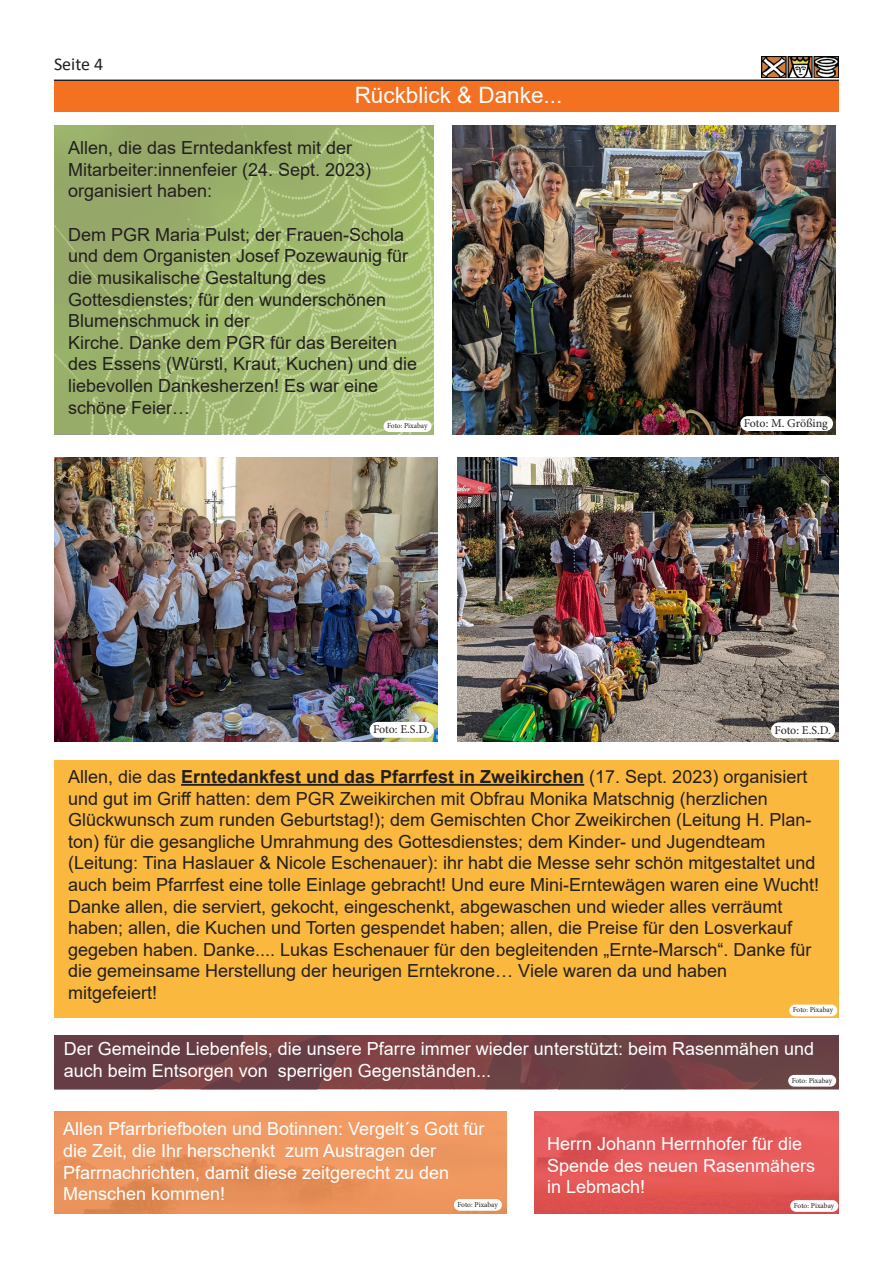
<style>
.page{position:relative;width:893px;height:1268px;background:#fff}
.page>*{position:absolute;margin:0;border:0;box-sizing:border-box;transform-origin:0 0}
.t1{font:22.5px "Arial";color:#fff}
.t2{font:18px/21.6px "Arial";color:#231f20}
.t3{font:18px/21.6px "Arial";color:#fff}
.t4{font:18px "Calibri";color:#231f20}
.t5{font:12px "Minion Pro";letter-spacing:-.01em;color:#231f20}
.t6{font:7.5px "Minion Pro";letter-spacing:-.01em;color:#231f20}
.s1{font-weight:700}
</style>
<div class="page">
<hr style="left:54px;top:80px;width:785px;height:1px;background:#231f20">
<img style="left:762px;top:56px;width:77px;height:22px">
<img style="left:54px;top:457px;width:384px;height:284px">
<img style="left:457px;top:457px;width:382px;height:284px">
<svg style="left:54px;top:1035px;width:785px;height:53px;background:#704145"></svg>
<svg style="left:54px;top:125px;width:380px;height:309px;background:#a0b671"></svg>
<div style="left:54px;top:1110px;width:452px;height:103px;background:linear-gradient(to bottom,#f39c65,#e68f58)"></div>
<div style="left:534px;top:1110px;width:305px;height:103px;background:linear-gradient(to bottom,#e85e60,#df534f)"></div>
<div style="left:54px;top:81px;width:785px;height:30px;background:#f37121"></div>
<div style="left:54px;top:760px;width:785px;height:257px;background:#fab83e"></div>
<hr style="left:181px;top:783px;width:403px;height:2px;background:#231f20">
<img style="left:452px;top:125px;width:383px;height:309px">
<div style="left:740px;top:416px;width:93px;height:15px;background:#fff;border-radius:7px"></div>
<div style="left:370px;top:721px;width:64px;height:16px;background:#fff;border-radius:8px"></div>
<div style="left:771px;top:722px;width:64px;height:16px;background:#fff;border-radius:8px"></div>
<div style="left:384px;top:420px;width:48px;height:12px;background:#fff;border-radius:6px"></div>
<div style="left:789px;top:1004px;width:48px;height:12px;background:#fff;border-radius:6px"></div>
<div style="left:788px;top:1074px;width:48px;height:12px;background:#fff;border-radius:6px"></div>
<div style="left:454px;top:1198px;width:48px;height:12px;background:#fff;border-radius:6px"></div>
<div style="left:790px;top:1199px;width:48px;height:12px;background:#fff;border-radius:6px"></div>
<p class="t4" style="left:54px;top:51px;width:51px">Seite 4</p>
<p class="t1" style="left:355px;top:80px;width:209px">Rückblick &amp; Danke...</p>
<p class="t2" style="left:68px;top:137px;width:286px">Allen, die das Erntedankfest mit der</p>
<p class="t2" style="left:68px;top:158px;width:305px">Mitarbeiter:innenfeier (24. Sept. 2023)</p>
<p class="t2" style="left:68px;top:180px;width:146px">organisiert haben:</p>
<p class="t2" style="left:68px;top:223px;width:342px">Dem PGR Maria Pulst; der Frauen-Schola und dem Organisten Josef Pozewaunig für die musikalische Gestaltung des</p>
<p class="t2" style="left:68px;top:288px;width:320px">Gottesdienstes; für den wunderschönen</p>
<p class="t2" style="left:68px;top:310px;width:184px">Blumenschmuck in der</p>
<p class="t2" style="left:68px;top:331px;width:351px">Kirche. Danke dem PGR für das Bereiten des Essens (Würstl, Kraut, Kuchen) und die liebevollen Dankesherzen! Es war eine</p>
<p class="t2" style="left:68px;top:396px;width:124px">schöne Feier…</p>
<p class="t6" style="left:387px;top:420px;width:42px">Foto: Pixabay</p>
<p class="t5" style="left:744px;top:415px;width:86px">Foto: M. Größing</p>
<p class="t5" style="left:373px;top:721px;width:58px">Foto: E.S.D.</p>
<p class="t5" style="left:775px;top:721px;width:58px">Foto: E.S.D.</p>
<p class="t2" style="left:68px;top:765px;width:741px">Allen, die das <span class="s1">Erntedankfest und das Pfarrfest in Zweikirchen</span> (17. Sept. 2023) organisiert und gut im Griff hatten: dem PGR Zweikirchen mit Obfrau Monika Matschnig (herzlichen</p>
<p class="t2" style="left:68px;top:808px;width:745px">Glückwunsch zum runden Geburtstag!); dem Gemischten Chor Zweikirchen (Leitung H. Plan&shy;ton) für die gesangliche Umrahmung des Gottesdienstes; dem Kinder- und Jugendteam</p>
<p class="t2" style="left:68px;top:852px;width:753px">(Leitung: Tina Haslauer &amp; Nicole Eschenauer): ihr habt die Messe sehr schön mitgestaltet und auch beim Pfarrfest eine tolle Einlage gebracht! Und eure Mini-Erntewägen waren eine Wucht!</p>
<p class="t2" style="left:68px;top:895px;width:716px">Danke allen, die serviert, gekocht, eingeschenkt, abgewaschen und wieder alles verräumt</p>
<p class="t2" style="left:68px;top:916px;width:745px">haben; allen, die Kuchen und Torten gespendet haben; allen, die Preise für den Losverkauf gegeben haben. Danke.... Lukas Eschenauer für den begleitenden „Ernte-Marsch“. Danke für die gemeinsame Herstellung der heurigen Erntekrone… Viele waren da und haben</p>
<p class="t2" style="left:68px;top:981px;width:91px">mitgefeiert!</p>
<p class="t6" style="left:793px;top:1004px;width:42px">Foto: Pixabay</p>
<p class="t3" style="left:64px;top:1037px;width:752px">Der Gemeinde Liebenfels, die unsere Pfarre immer wieder unterstützt: beim Rasenmähen und auch beim Entsorgen von sperrigen Gegenständen...</p>
<p class="t6" style="left:792px;top:1075px;width:42px">Foto: Pixabay</p>
<p class="t3" style="left:63px;top:1117px;width:423px">Allen Pfarrbriefboten und Botinnen: Vergelt´s Gott für die Zeit, die Ihr herschenkt zum Austragen der</p>
<p class="t3" style="left:63px;top:1160px;width:388px">Pfarrnachrichten, damit diese zeitgerecht zu den<br>Menschen kommen!</p>
<p class="t3" style="left:547px;top:1132px;width:270px">Herrn Johann Herrnhofer für die<br>Spende des neuen Rasenmähers in Lebmach!</p>
<p class="t6" style="left:457px;top:1199px;width:42px">Foto: Pixabay</p>
<p class="t6" style="left:794px;top:1200px;width:42px">Foto: Pixabay</p>
</div>
